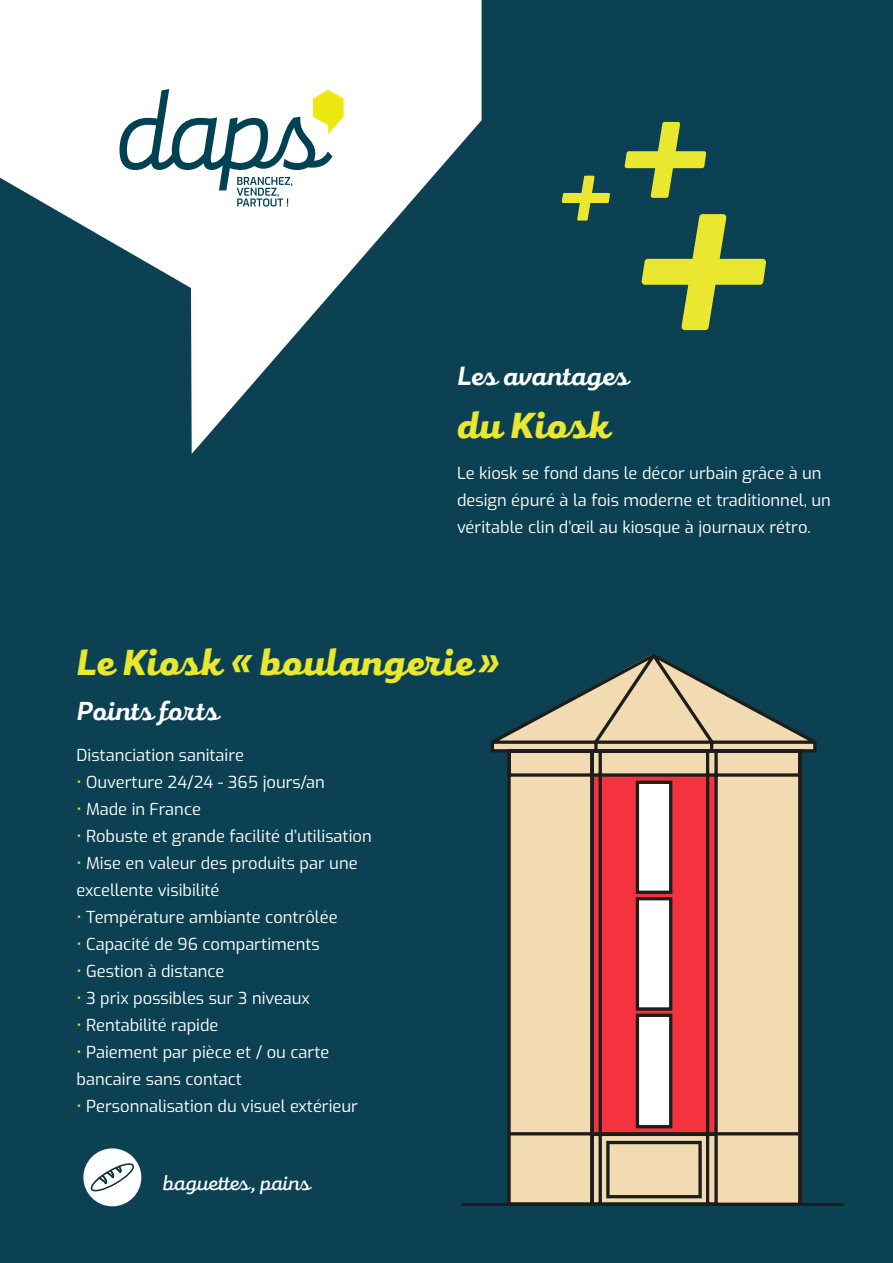
<style>
.page{position:relative;width:893px;height:1263px;background:#0b4153}
.page>*{position:absolute;margin:0;border:0;box-sizing:border-box;transform-origin:0 0}
.t1{font:800 37.5px "Mixa";color:#e9e72f}
.t2{font:700 27px "Mixa";color:#fff}
.t3{font:600 21px "Mixa";color:#fff}
.t4{font:100 16.5px/27px "Exo";color:#fff}
.s1{color:#e9e72f}
</style>
<div class="page">
<svg style="left:0;top:0;width:482px;height:454px;fill:#fff"></svg>
<div style="left:83px;top:1148px;width:58px;height:58px;background:#fff;border-radius:50%"></div>
<svg style="left:90px;top:1163px;width:44px;height:29px"></svg>
<svg style="left:490px;top:654px;width:327px;height:549px"></svg>
<hr style="left:462px;top:1203px;width:381px;height:3px;background:#1d1d1b">
<hr style="left:508px;top:1132px;width:292px;height:3px;background:#1d1d1b">
<svg style="left:119px;top:89px;width:225px;height:118px"></svg>
<svg style="left:641px;top:214px;width:125px;height:116px"></svg>
<svg style="left:624px;top:122px;width:82px;height:76px"></svg>
<svg style="left:562px;top:176px;width:48px;height:45px"></svg>
<p class="t2" style="left:457px;top:359px;width:176px">Les avantages</p>
<p class="t1" style="left:457px;top:401px;width:155px">du Kiosk</p>
<p class="t4" style="left:457px;top:459px;width:375px">Le kiosk se fond dans le décor urbain grâce à un design épuré à la fois moderne et traditionnel, un véritable clin d’œil au kiosque à journaux rétro.</p>
<p class="t1" style="left:77px;top:638px;width:425px">Le Kiosk « boulangerie»</p>
<p class="t2" style="left:77px;top:693px;width:144px">Points forts</p>
<p class="t4" style="left:77px;top:740px;width:169px">Distanciation sanitaire</p>
<p class="t4" style="left:77px;top:767px;width:250px"><span class="s1">•</span> Ouverture 24/24 - 365 jours/an</p>
<p class="t4" style="left:77px;top:794px;width:126px"><span class="s1">•</span> Made in France</p>
<p class="t4" style="left:77px;top:821px;width:297px"><span class="s1">•</span> Robuste et grande facilité d’utilisation</p>
<p class="t4" style="left:77px;top:848px;width:283px"><span class="s1">•</span> Mise en valeur des produits par une excellente visibilité́</p>
<p class="t4" style="left:77px;top:902px;width:263px"><span class="s1">•</span> Température ambiante contrôlée</p>
<p class="t4" style="left:77px;top:929px;width:245px"><span class="s1">•</span> Capacité de 96 compartiments</p>
<p class="t4" style="left:77px;top:956px;width:149px"><span class="s1">•</span> Gestion à distance</p>
<p class="t4" style="left:77px;top:983px;width:235px"><span class="s1">•</span> 3 prix possibles sur 3 niveaux</p>
<p class="t4" style="left:77px;top:1010px;width:143px"><span class="s1">•</span> Rentabilité rapide</p>
<p class="t4" style="left:77px;top:1037px;width:254px"><span class="s1">•</span> Paiement par pièce et / ou carte bancaire sans contact</p>
<p class="t4" style="left:77px;top:1091px;width:283px"><span class="s1">•</span> Personnalisation du visuel extérieur</p>
<p class="t3" style="left:163px;top:1169px;width:149px">baguettes, pains</p>
</div>
